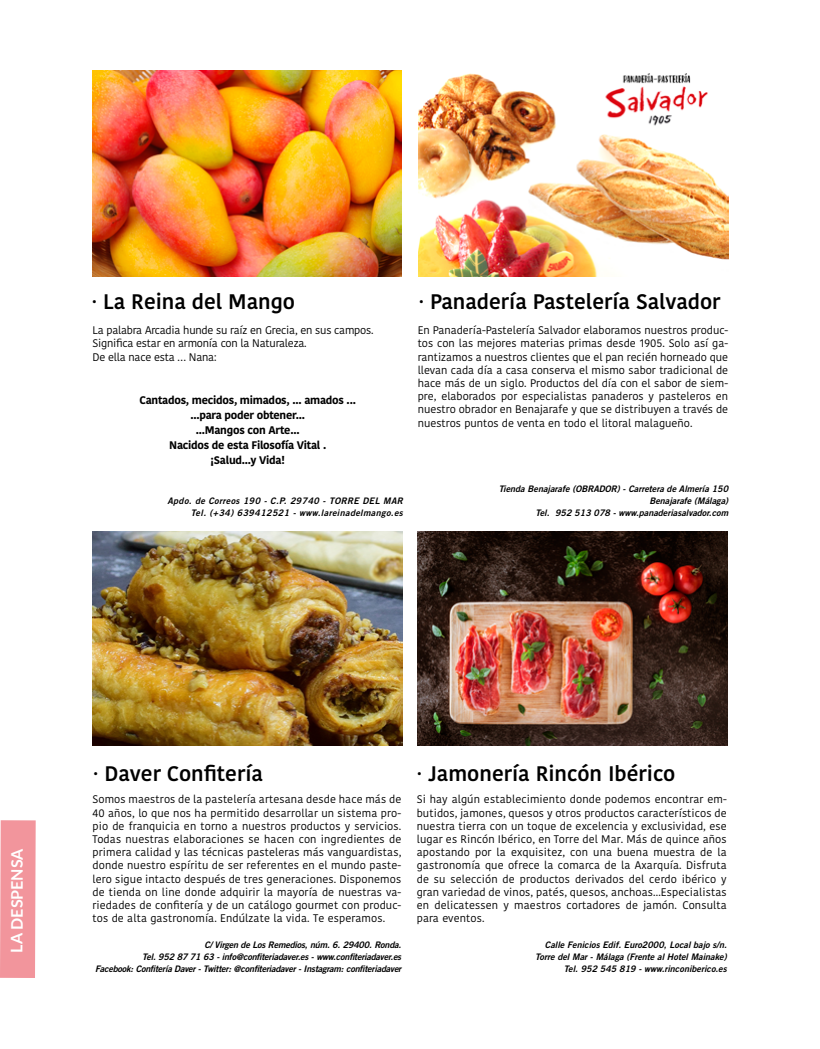
<style>
.page{position:relative;width:820px;height:1049px;background:#fff}
.page>*{position:absolute;margin:0;border:0;box-sizing:border-box;transform-origin:0 0}
.titular_publicidad{font:600 21px "Kohinoor Bangla";color:#000}
.texto_dirección_publ{font:700 16px "Lato";letter-spacing:-.005em;color:#fff}
.texto_publicidad{font:11px/13.2px "Kohinoor Bangla";letter-spacing:.01em;color:#000;text-align:justify}
.t1{font:700 11px "Kohinoor Devanagari";letter-spacing:-.02em;color:#000}
.t2{font:11px "Kohinoor Devanagari";letter-spacing:-.02em;color:#000}
.texto_dirección_publ-2{font:9px "Trade Gothic LT Std Bd 2 Obl";color:#000}
.texto_dirección_publ-3{font:9px "Trade Gothic LT Std Bd 2 Obl";letter-spacing:-.02em;color:#000}
.texto_dirección_publ-4{font:9px "Trade Gothic LT Std Bd 2 Obl";letter-spacing:.04em;color:#000}
.s1{font-weight:500}
</style>
<div class="page">
<div style="left:0;top:820px;width:36px;height:158px;background:#f2959c"></div>
<img style="left:418px;top:73px;width:310px;height:203px">
<img style="left:92px;top:70px;width:309px;height:206px">
<img style="left:93px;top:531px;width:309px;height:214px">
<img style="left:417px;top:531px;width:310px;height:214px">
<p class="titular_publicidad" style="left:92px;top:284px;width:204px"><span class="s1">∙</span> La Reina del Mango</p>
<p class="titular_publicidad" style="left:418px;top:284px;width:303px"><span class="s1">∙</span> Panadería Pastelería Salvador</p>
<p class="t2" style="left:92px;top:324px;width:282px">La palabra Arcadia hunde su raíz en Grecia, en sus campos.</p>
<p class="t2" style="left:92px;top:337px;width:215px">Significa estar en armonía con la Naturaleza.</p>
<p class="t2" style="left:92px;top:350px;width:125px">De ella nace esta … Nana:</p>
<p class="t1" style="left:139px;top:390px;width:218px">Cantados, mecidos, mimados, ... amados ...</p>
<p class="t1" style="left:190px;top:405px;width:116px">...para poder obtener...</p>
<p class="t1" style="left:196px;top:420px;width:105px">...Mangos con Arte...</p>
<p class="t1" style="left:169px;top:435px;width:158px">Nacidos de esta Filosofía Vital .</p>
<p class="t1" style="left:210px;top:450px;width:76px">¡Salud...y Vida!</p>
<p class="texto_dirección_publ-4" style="left:167px;top:495px;width:237px">Apdo. de Correos 190 - C.P. 29740 - TORRE DEL MAR</p>
<p class="texto_dirección_publ-4" style="left:191px;top:507px;width:213px">Tel. (+34) 639412521 - www.lareinadelmango.es</p>
<p class="texto_publicidad" style="left:417px;top:323px;width:312px">En Panadería-Pastelería Salvador elaboramos nuestros produc&shy;tos con las mejores materias primas desde 1905. Solo así ga&shy;rantizamos a nuestros clientes que el pan recién horneado que llevan cada día a casa conserva el mismo sabor tradicional de hace más de un siglo. Productos del día con el sabor de siem&shy;pre, elaborados por especialistas panaderos y pasteleros en nuestro obrador en Benajarafe y que se distribuyen a través de nuestros puntos de venta en todo el litoral malagueño.</p>
<p class="texto_dirección_publ-2" style="left:498px;top:483px;width:231px">Tienda Benajarafe (OBRADOR) - Carretera de Almería 150</p>
<p class="texto_dirección_publ-2" style="left:649px;top:495px;width:80px">Benajarafe (Málaga)</p>
<p class="texto_dirección_publ-2" style="left:535px;top:507px;width:194px">Tel. 952 513 078 - www.panaderiasalvador.com</p>
<p class="texto_dirección_publ" style="left:5px;top:952px;width:106px;rotate:-90deg">LA DESPENSA</p>
<p class="titular_publicidad" style="left:93px;top:756px;width:171px"><span class="s1">∙</span> Daver Confitería</p>
<p class="texto_publicidad" style="left:92px;top:793px;width:310px">Somos maestros de la pastelería artesana desde hace más de 40 años, lo que nos ha permitido desarrollar un sistema pro&shy;pio de franquicia en torno a nuestros productos y servicios.<br>Todas nuestras elaboraciones se hacen con ingredientes de primera calidad y las técnicas pasteleras más vanguardistas, donde nuestro espíritu de ser referentes en el mundo paste&shy;lero sigue intacto después de tres generaciones. Disponemos de tienda on line donde adquirir la mayoría de nuestras va&shy;riedades de confitería y de un catálogo gourmet con produc&shy;tos de alta gastronomía. Endúlzate la vida. Te esperamos.</p>
<p class="texto_dirección_publ-3" style="left:204px;top:939px;width:198px">C/ Virgen de Los Remedios, núm. 6. 29400. Ronda.</p>
<p class="texto_dirección_publ-3" style="left:142px;top:951px;width:260px">Tel. 952 87 71 63 - info@confiteriadaver.es - www.confiteriadaver.es</p>
<p class="texto_dirección_publ-3" style="left:95px;top:963px;width:307px">Facebook: Confitería Daver - Twitter: @confiteriadaver - Instagram: confiteriadaver</p>
<p class="titular_publicidad" style="left:416px;top:756px;width:260px"><span class="s1">∙</span> Jamonería Rincón Ibérico</p>
<p class="texto_publicidad" style="left:416px;top:793px;width:311px">Si hay algún establecimiento donde podemos encontrar em&shy;butidos, jamones, quesos y otros productos característicos de nuestra tierra con un toque de excelencia y exclusividad, ese lugar es Rincón Ibérico, en Torre del Mar. Más de quince años apostando por la exquisitez, con una buena muestra de la gastronomía que ofrece la comarca de la Axarquía. Disfruta de su selección de productos derivados del cerdo ibérico y gran variedad de vinos, patés, quesos, anchoas...Especialistas en delicatessen y maestros cortadores de jamón. Consulta para eventos.</p>
<p class="texto_dirección_publ-2" style="left:544px;top:939px;width:183px">Calle Fenicios Edif. Euro2000, Local bajo s/n.</p>
<p class="texto_dirección_publ-2" style="left:535px;top:951px;width:193px">Torre del Mar - Málaga (Frente al Hotel Mainake)</p>
<p class="texto_dirección_publ-2" style="left:563px;top:963px;width:164px">Tel. 952 545 819 - www.rinconiberico.es</p>
</div>
